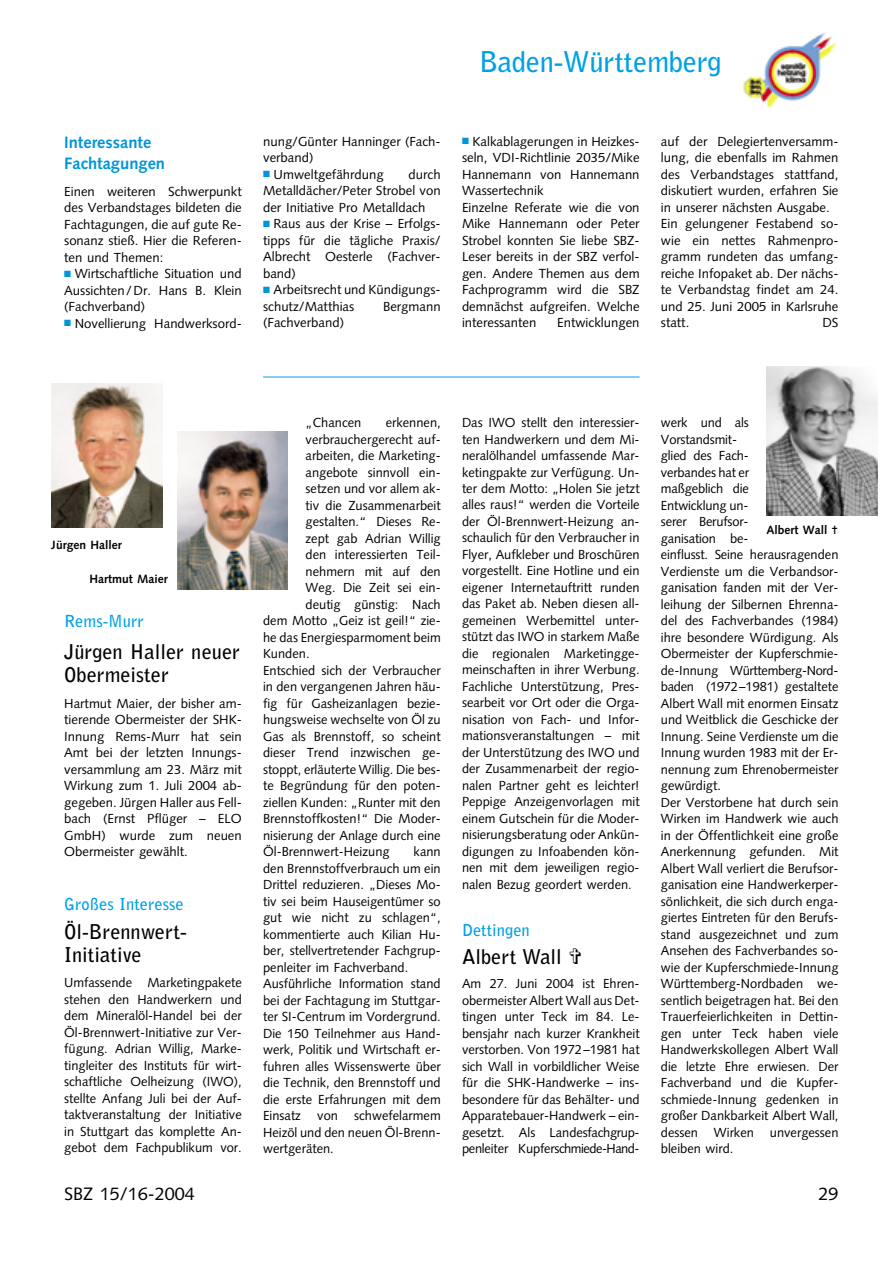
<style>
.page{position:relative;width:893px;height:1263px;background:#fff}
.page>*{position:absolute;margin:0;border:0;box-sizing:border-box;transform-origin:0 0}
.t1{font:700 28.5px "Bell Gothic";letter-spacing:-.01em;color:#00a1e4}
.t2{font:700 20.25px/23.2px "Bell Gothic";color:#000}
.t3{font:18px "Syntax";color:#000}
.t4{font:700 16.5px "Bell Gothic";color:#00a1e4}
.t5{font:700 16.5px/21px "Syntax";color:#0095d9}
.t6{font:13.2px/16.5px "Syntax";color:#000;text-align:justify}
.t7{font:700 12px "Syntax";color:#000}
.s1{color:#0095d9}
</style>
<div class="page">
<img style="left:743px;top:32px;width:93px;height:75px">
<hr style="left:263px;top:377px;width:376px;height:1px;background:#00a1e4">
<img style="left:51px;top:384px;width:111px;height:144px">
<img style="left:178px;top:432px;width:109px;height:158px">
<img style="left:767px;top:367px;width:110px;height:149px">
<h1 class="t1" style="left:479px;top:51px;width:244px">Baden-Württemberg</h1>
<p class="t5" style="left:64px;top:134px;width:102px">Interessante<br>Fachtagungen</p>
<p class="t6" style="left:64px;top:184px;width:179px">Einen weiteren Schwerpunkt des Verbandstages bildeten die Fachtagungen, die auf gute Re&shy;sonanz stieß. Hier die Referen&shy;ten und Themen:</p>
<p class="t6" style="left:64px;top:266px;width:179px"><span class="s1">■</span> Wirtschaftliche Situation und Aussichten/Dr. Hans B. Klein (Fachverband)</p>
<p class="t6" style="left:64px;top:316px;width:179px"><span class="s1">■</span> Novellierung Handwerksord-</p>
<p class="t6" style="left:263px;top:134px;width:179px">nung/Günter Hanninger (Fach&shy;verband)</p>
<p class="t6" style="left:263px;top:167px;width:122px"><span class="s1">■</span> Umweltgefährdung</p>
<p class="t6" style="left:263px;top:167px;width:179px;text-indent:145px">durch Metalldächer/Peter Strobel von der Initiative Pro Metalldach</p>
<p class="t6" style="left:263px;top:217px;width:179px"><span class="s1">■</span> Raus aus der Krise – Erfolgs&shy;tipps für die tägliche Praxis/ Albrecht Oesterle (Fachver&shy;band)</p>
<p class="t6" style="left:263px;top:283px;width:179px"><span class="s1">■</span> Arbeitsrecht und Kündigungs&shy;schutz/Matthias</p>
<p class="t6" style="left:383px;top:299px;width:59px">Bergmann</p>
<p class="t6" style="left:263px;top:316px;width:82px">(Fachverband)</p>
<p class="t6" style="left:462px;top:134px;width:179px;text-align:left"><span class="s1">■</span> Kalkablagerungen in Heizkes&shy;seln, VDI-Richtlinie 2035/Mike<br>Hannemann von Hannemann<br>Wassertechnik<br>Einzelne Referate wie die von<br>Mike Hannemann oder Peter<br>Strobel konnten Sie liebe SBZ-<br>Leser bereits in der SBZ verfol&shy;gen. Andere Themen aus dem<br>Fachprogramm wird die SBZ demnächst aufgreifen. Welche interessanten</p>
<p class="t6" style="left:557px;top:316px;width:84px">Entwicklungen</p>
<p class="t6" style="left:661px;top:134px;width:179px;text-align:left">auf der Delegiertenversamm&shy;lung, die ebenfalls im Rahmen des Verbandstages stattfand, diskutiert wurden, erfahren Sie in unserer nächsten Ausgabe.<br>Ein gelungener Festabend so&shy;wie ein nettes Rahmenpro&shy;gramm rundeten das umfang&shy;reiche Infopaket ab. Der nächs&shy;te Verbandstag findet am 24. und 25. Juni 2005 in Karlsruhe statt.</p>
<p class="t6" style="left:822px;top:316px;width:18px">DS</p>
<p class="t7" style="left:51px;top:540px;width:72px">Jürgen Haller</p>
<p class="t7" style="left:90px;top:574px;width:80px">Hartmut Maier</p>
<p class="t4" style="left:64px;top:614px;width:81px">Rems-Murr</p>
<h2 class="t2" style="left:64px;top:641px;width:177px">Jürgen Haller neuer<br>Obermeister</h2>
<p class="t6" style="left:64px;top:696px;width:179px">Hartmut Maier, der bisher am&shy;tierende Obermeister der SHK-Innung Rems-Murr hat sein Amt bei der letzten Innungs&shy;versammlung am 23. März mit Wirkung zum 1. Juli 2004 ab&shy;gegeben. Jürgen Haller aus Fell&shy;bach (Ernst Pflüger – ELO GmbH) wurde zum neuen Obermeister gewählt.</p>
<p class="t4" style="left:64px;top:897px;width:121px">Großes Interesse</p>
<h2 class="t2" style="left:64px;top:922px;width:124px">Öl-Brennwert-<br>Initiative</h2>
<p class="t6" style="left:64px;top:976px;width:179px">Umfassende Marketingpakete stehen den Handwerkern und dem Mineralöl-Handel bei der Öl-Brennwert-Initiative zur Ver&shy;fügung. Adrian Willig, Marke&shy;tingleiter des Instituts für wirt&shy;schaftliche Oelheizung (IWO), stellte Anfang Juli bei der Auf&shy;taktveranstaltung der Initiative in Stuttgart das komplette An&shy;gebot dem Fachpublikum vor.</p>
<p class="t6" style="left:305px;top:415px;width:57px">„Chancen</p>
<p class="t6" style="left:385px;top:415px;width:57px">erkennen,</p>
<p class="t6" style="left:305px;top:432px;width:137px">verbrauchergerecht auf-</p>
<p class="t6" style="left:305px;top:448px;width:137px">arbeiten, die Marketing-</p>
<p class="t6" style="left:305px;top:465px;width:137px">angebote sinnvoll ein-</p>
<p class="t6" style="left:305px;top:481px;width:137px">setzen und vor allem ak-</p>
<p class="t6" style="left:305px;top:498px;width:137px">tiv die Zusammenarbeit</p>
<p class="t6" style="left:305px;top:514px;width:137px">gestalten.“ Dieses Re-</p>
<p class="t6" style="left:305px;top:531px;width:137px">zept gab Adrian Willig</p>
<p class="t6" style="left:305px;top:547px;width:137px">den interessierten Teil-</p>
<p class="t6" style="left:305px;top:564px;width:137px">nehmern mit auf den</p>
<p class="t6" style="left:305px;top:580px;width:137px">Weg. Die Zeit sei ein-</p>
<p class="t6" style="left:305px;top:597px;width:137px">deutig günstig: Nach</p>
<p class="t6" style="left:263px;top:613px;width:179px">dem Motto „Geiz ist geil!“ zie-</p>
<p class="t6" style="left:263px;top:630px;width:179px">he das Energiesparmoment beim</p>
<p class="t6" style="left:263px;top:646px;width:48px">Kunden.</p>
<p class="t6" style="left:263px;top:663px;width:179px">Entschied sich der Verbraucher</p>
<p class="t6" style="left:263px;top:679px;width:179px">in den vergangenen Jahren häu-</p>
<p class="t6" style="left:263px;top:696px;width:179px">fig für Gasheizanlagen bezie-</p>
<p class="t6" style="left:263px;top:712px;width:179px">hungsweise wechselte von Öl zu</p>
<p class="t6" style="left:263px;top:729px;width:179px">Gas als Brennstoff, so scheint</p>
<p class="t6" style="left:263px;top:745px;width:179px">dieser Trend inzwischen ge-</p>
<p class="t6" style="left:263px;top:762px;width:179px">stoppt, erläuterte Willig. Die bes-</p>
<p class="t6" style="left:263px;top:778px;width:179px">te Begründung für den poten-</p>
<p class="t6" style="left:263px;top:795px;width:179px">ziellen Kunden: „Runter mit den</p>
<p class="t6" style="left:263px;top:811px;width:179px">Brennstoffkosten!“ Die Moder-</p>
<p class="t6" style="left:263px;top:828px;width:179px">nisierung der Anlage durch eine</p>
<p class="t6" style="left:263px;top:844px;width:128px">Öl-Brennwert-Heizung</p>
<p class="t6" style="left:263px;top:844px;width:179px;text-align:left;text-indent:150px">kann den Brennstoffverbrauch um ein<br>Drittel reduzieren. „Dieses Mo&shy;tiv sei beim Hauseigentümer so gut wie nicht zu schlagen“, kommentierte auch Kilian Hu&shy;ber, stellvertretender Fachgrup&shy;penleiter im Fachverband.<br>Ausführliche Information stand bei der Fachtagung im Stuttgar&shy;ter SI-Centrum im Vordergrund.<br>Die 150 Teilnehmer aus Hand&shy;werk, Politik und Wirtschaft er&shy;fuhren alles Wissenswerte über die Technik, den Brennstoff und die erste Erfahrungen mit dem<br>Einsatz von schwefelarmem<br>Heizöl und den neuen Öl-Brenn&shy;wertgeräten.</p>
<p class="t6" style="left:462px;top:415px;width:179px">Das IWO stellt den interessier&shy;ten Handwerkern und dem Mi&shy;neralölhandel umfassende Mar&shy;ketingpakte zur Verfügung. Un&shy;ter dem Motto: „Holen Sie jetzt alles raus!“ werden die Vorteile der Öl-Brennwert-Heizung an&shy;schaulich für den Verbraucher in Flyer, Aufkleber und Broschüren vorgestellt. Eine Hotline und ein eigener Internetauftritt runden das Paket ab. Neben diesen all&shy;gemeinen Werbemittel unter&shy;stützt das IWO in starkem Maße die regionalen Marketingge&shy;meinschaften in ihrer Werbung.<br>Fachliche Unterstützung, Pres&shy;searbeit vor Ort oder die Orga&shy;nisation von Fach- und Infor&shy;mationsveranstaltungen – mit der Unterstützung des IWO und der Zusammenarbeit der regio&shy;nalen Partner geht es leichter!<br>Peppige Anzeigenvorlagen mit einem Gutschein für die Moder&shy;nisierungsberatung oder Ankün&shy;digungen zu Infoabenden kön&shy;nen mit dem jeweiligen regio&shy;nalen Bezug geordert werden.</p>
<p class="t4" style="left:462px;top:923px;width:69px">Dettingen</p>
<h2 class="t2" style="left:462px;top:947px;width:121px">Albert Wall ✞</h2>
<p class="t6" style="left:462px;top:977px;width:179px">Am 27. Juni 2004 ist Ehren&shy;obermeister Albert Wall aus Det&shy;tingen unter Teck im 84. Le&shy;bensjahr nach kurzer Krankheit verstorben. Von 1972–1981 hat sich Wall in vorbildlicher Weise für die SHK-Handwerke – ins&shy;besondere für das Behälter- und Apparatebauer-Handwerk – ein&shy;gesetzt. Als Landesfachgrup&shy;penleiter Kupferschmiede-Hand-</p>
<p class="t6" style="left:661px;top:415px;width:179px;text-align:left">werk und als<br>Vorstandsmit-<br>glied des Fach-<br>verbandes hat er<br>maßgeblich die<br>Entwicklung un-<br>serer Berufsor-<br>ganisation be-<br>einflusst. Seine herausragenden<br>Verdienste um die Verbandsor&shy;ganisation fanden mit der Ver&shy;leihung der Silbernen Ehrenna&shy;del des Fachverbandes (1984) ihre besondere Würdigung. Als<br>Obermeister der Kupferschmie&shy;de-Innung Württemberg-Nord&shy;baden (1972–1981) gestaltete<br>Albert Wall mit enormen Einsatz und Weitblick die Geschicke der<br>Innung. Seine Verdienste um die<br>Innung wurden 1983 mit der Er&shy;nennung zum Ehrenobermeister gewürdigt.<br>Der Verstorbene hat durch sein<br>Wirken im Handwerk wie auch in der Öffentlichkeit eine große<br>Anerkennung gefunden. Mit<br>Albert Wall verliert die Berufsor&shy;ganisation eine Handwerkerper&shy;sönlichkeit, die sich durch enga&shy;giertes Eintreten für den Berufs&shy;stand ausgezeichnet und zum<br>Ansehen des Fachverbandes so&shy;wie der Kupferschmiede-Innung<br>Württemberg-Nordbaden we&shy;sentlich beigetragen hat. Bei den<br>Trauerfeierlichkeiten in Dettin&shy;gen unter Teck haben viele<br>Handwerkskollegen Albert Wall die letzte Ehre erwiesen. Der<br>Fachverband und die Kupfer&shy;schmiede-Innung gedenken in großer Dankbarkeit Albert Wall, dessen Wirken unvergessen bleiben wird.</p>
<p class="t7" style="left:766px;top:525px;width:73px">Albert Wall ✝</p>
<h3 class="t3" style="left:64px;top:1186px;width:132px">SBZ 15/16-2004</h3>
<h3 class="t3" style="left:818px;top:1187px;width:22px">29</h3>
</div>
